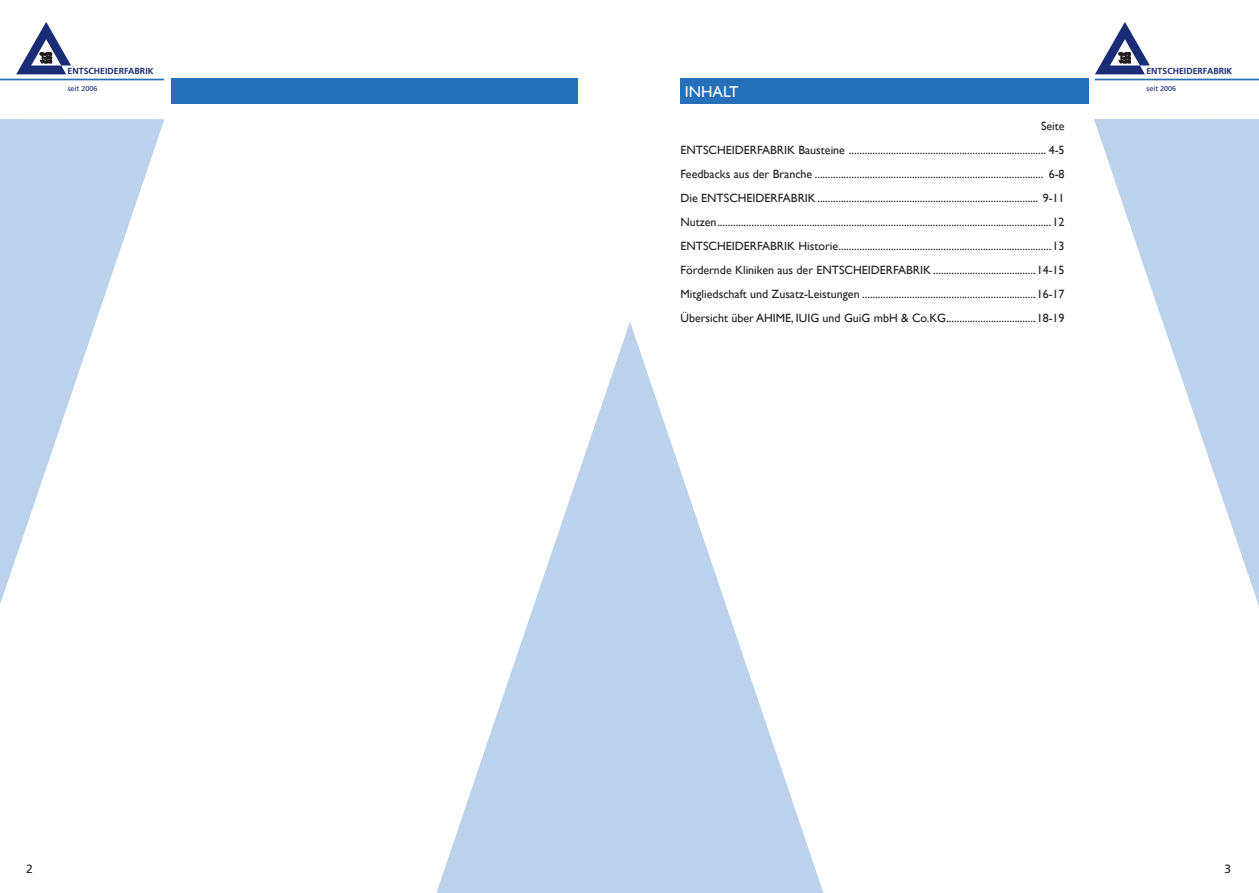
<style>
.page{position:relative;width:1259px;height:893px;background:#fff}
.page>*{position:absolute;margin:0;border:0;box-sizing:border-box;transform-origin:0 0}
.t1{font:15.75px "Gill Sans";color:#fff}
.t2{font:12px/24px "Gill Sans";color:#231f20;text-align:justify}
.t3{font:12px "Frutiger";color:#231f20}
.t4{font:700 8.7px "Frutiger";color:#1b2c77}
.t5{font:7.2px "Frutiger";color:#1b2c77}
</style>
<div class="page">
<svg style="left:1094px;top:119px;width:165px;height:487px"></svg>
<svg style="left:436px;top:322px;width:388px;height:571px"></svg>
<svg style="left:0;top:119px;width:164px;height:485px"></svg>
<hr style="left:0;top:79px;width:164px;height:1px;background:#2570b8">
<hr style="left:1094px;top:79px;width:165px;height:1px;background:#2570b8">
<div style="left:680px;top:79px;width:409px;height:25px;background:#2570b8"></div>
<svg style="left:1095px;top:22px;width:54px;height:52px"></svg>
<svg style="left:16px;top:22px;width:55px;height:52px"></svg>
<div style="left:171px;top:79px;width:407px;height:25px;background:#2570b8"></div>
<p class="t4" style="left:68px;top:66px;width:88px">ENTSCHEIDERFABRIK</p>
<p class="t5" style="left:68px;top:84px;width:31px">seit 2006</p>
<h1 class="t1" style="left:685px;top:83px;width:55px">INHALT</h1>
<p class="t2" style="left:680px;top:138px;width:385px">ENTSCHEIDERFABRIK Bausteine ........................................................................... 4-5<br>Feedbacks aus der Branche ....................................................................................... 6-8<br>Die ENTSCHEIDERFABRIK.................................................................................... 9-11<br>Nutzen...............................................................................................................................12<br>ENTSCHEIDERFABRIK Historie.................................................................................13<br>Fördernde Kliniken aus der ENTSCHEIDERFABRIK .......................................14-15<br>Mitgliedschaft und Zusatz-Leistungen ..................................................................16-17<br>Übersicht über AHIME, IUIG und GuiG mbH &amp; Co.KG..................................18-19</p>
<p class="t4" style="left:1146px;top:66px;width:88px">ENTSCHEIDERFABRIK</p>
<p class="t5" style="left:1146px;top:84px;width:31px">seit 2006</p>
<p class="t3" style="left:26px;top:861px;width:8px">2</p>
<p class="t3" style="left:1224px;top:861px;width:8px">3</p>
</div>
